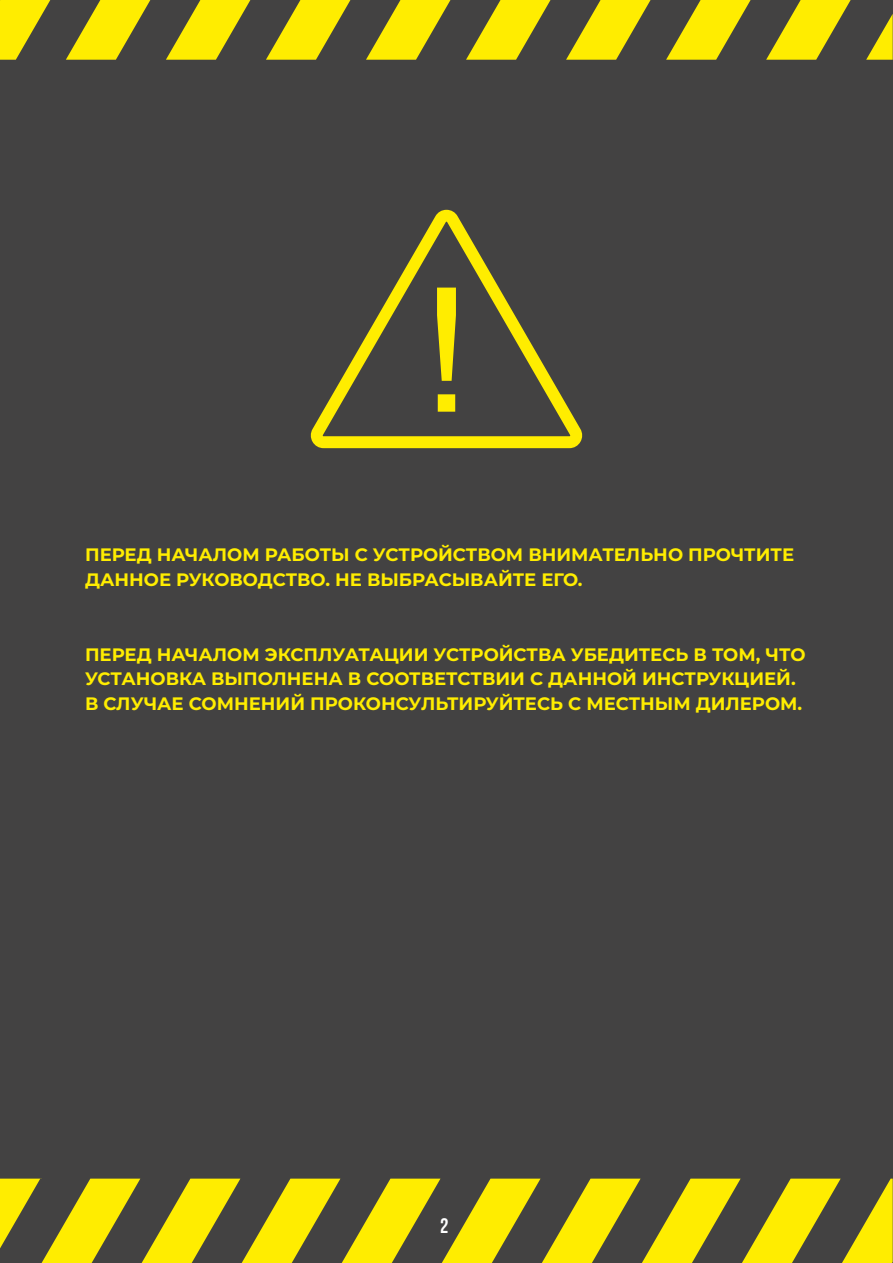
<style>
.page{position:relative;width:893px;height:1263px;background:#434242}
.page>*{position:absolute;margin:0;border:0;box-sizing:border-box;transform-origin:0 0}
.t1{font:173.25px "Arial";color:#ffed00}
.t2{font:700 21px "Bebas Neue";color:#fefefe}
.t3{font:700 18px/24.8px "Montserrat";color:#ffed00}
</style>
<div class="page">
<svg style="left:310px;top:210px;width:273px;height:238px"></svg>
<svg style="left:0;top:1178px;width:893px;height:85px"></svg>
<svg style="left:0;top:0;width:893px;height:60px"></svg>
<h1 class="t1" style="left:422px;top:286px;width:50px">!</h1>
<p class="t3" style="left:85px;top:542px;width:711px">ПЕРЕД НАЧАЛОМ РАБОТЫ С УСТРОЙСТВОМ ВНИМАТЕЛЬНО ПРОЧТИТЕ<br>ДАННОЕ РУКОВОДСТВО. НЕ ВЫБРАСЫВАЙТЕ ЕГО.</p>
<p class="t3" style="left:85px;top:642px;width:722px">ПЕРЕД НАЧАЛОМ ЭКСПЛУАТАЦИИ УСТРОЙСТВА УБЕДИТЕСЬ В ТОМ, ЧТО<br>УСТАНОВКА ВЫПОЛНЕНА В СООТВЕТСТВИИ С ДАННОЙ ИНСТРУКЦИЕЙ.<br>В СЛУЧАЕ СОМНЕНИЙ ПРОКОНСУЛЬТИРУЙТЕСЬ С МЕСТНЫМ ДИЛЕРОМ.</p>
<p class="t2" style="left:440px;top:1217px;width:10px">2</p>
</div>
